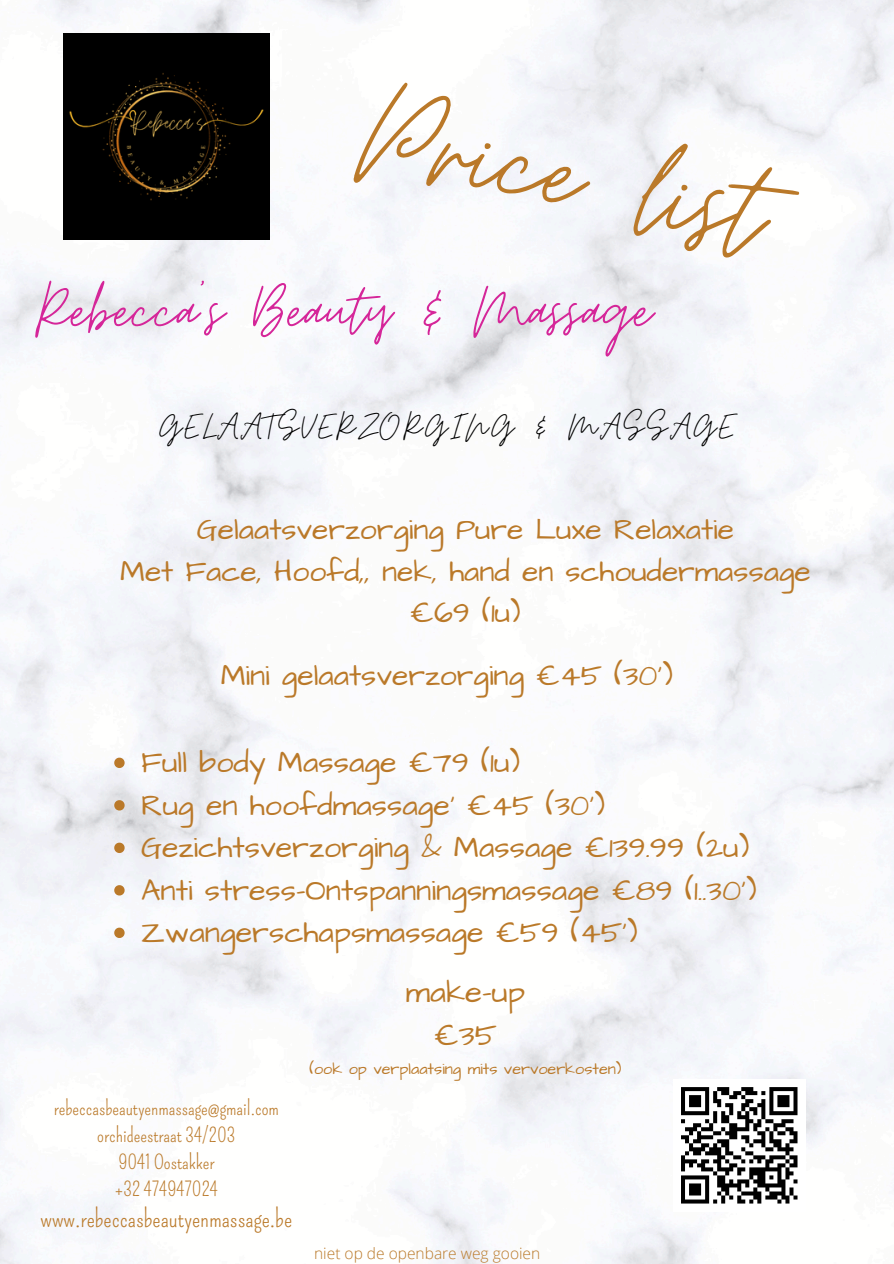
<style>
.page{position:relative;width:894px;height:1264px;background:#fff}
.page>*{position:absolute;margin:0;border:0;box-sizing:border-box;transform-origin:0 0}
.t1{font:156.45px "Moon Time";color:#ba7929}
.t2{font:76.8px "Moon Time";color:#d52699}
.t3{font:39.45px "Moon Time";letter-spacing:.08em;color:#000}
.t4{font:31.2px "Architects Daughter";color:#ba7929}
.t5{font:30.45px "Architects Daughter";color:#ba7929}
.t6{font:30.15px "Architects Daughter";color:#ba7929}
.t7{font:30px/41.7px "Architects Daughter";color:#ba7929;text-align:center}
.t8{font:24.15px "Pompiere";color:#ba7929}
.t9{font:19.65px/27px "Pompiere";color:#ba7929;text-align:center}
.t10{font:16.2px "Architects Daughter";color:#ba7929}
.t11{font:300 15.6px "Open Sans";color:#ba7929}
</style>
<div class="page">
<img style="left:0;top:0;width:893px;height:1263px">
<img style="left:63px;top:34px;width:206px;height:206px">
<svg style="left:114px;top:757px;width:11px;height:11px"></svg>
<svg style="left:114px;top:800px;width:11px;height:10px"></svg>
<svg style="left:114px;top:842px;width:11px;height:11px"></svg>
<svg style="left:114px;top:885px;width:11px;height:10px"></svg>
<svg style="left:114px;top:927px;width:11px;height:11px"></svg>
<div style="left:672px;top:1079px;width:133px;height:132px;background:#fff"></div>
<svg style="left:681px;top:1087px;width:117px;height:117px"></svg>
<p class="t1" style="left:383px;top:38px;width:410px;rotate:12deg">Price list</p>
<h1 class="t2" style="left:35px;top:264px;width:618px">Rebecca’s Beauty &amp; Massage</h1>
<h2 class="t3" style="left:159px;top:402px;width:576px">GELAATSVERZORGING &amp; MASSAGE</h2>
<h3 class="t7" style="left:120px;top:509px;width:692px">Gelaatsverzorging Pure Luxe Relaxatie<br>Met Face, Hoofd,, nek, hand en schoudermassage €69 (1u)</h3>
<p class="t6" style="left:221px;top:655px;width:453px">Mini gelaatsverzorging €45 (30')</p>
<h4 class="t5" style="left:141px;top:742px;width:380px">Full body Massage €79 (1u)</h4>
<h4 class="t5" style="left:141px;top:784px;width:465px">Rug en hoofdmassage' €45 (30')</h4>
<p class="t5" style="left:141px;top:827px;width:609px">Gezichtsverzorging &amp; Massage €139.99 (2u)</p>
<p class="t5" style="left:141px;top:869px;width:617px">Anti stress-Ontspanningsmassage €89 (1..30')</p>
<p class="t5" style="left:141px;top:912px;width:498px">Zwangerschapsmassage €59 (45')</p>
<p class="t4" style="left:406px;top:971px;width:121px">make-up</p>
<p class="t4" style="left:434px;top:1013px;width:64px">€35</p>
<p class="t10" style="left:309px;top:1057px;width:313px">(ook op verplaatsing mits vervoerkosten)</p>
<p class="t9" style="left:54px;top:1094px;width:226px">rebeccasbeautyenmassage@gmail.com orchideestraat 34/203<br>9041 Oostakker<br>+32 474947024</p>
<p class="t8" style="left:41px;top:1204px;width:253px">www.rebeccasbeautyenmassage.be</p>
<h5 class="t11" style="left:314px;top:1242px;width:228px">niet op de openbare weg gooien</h5>
</div>
